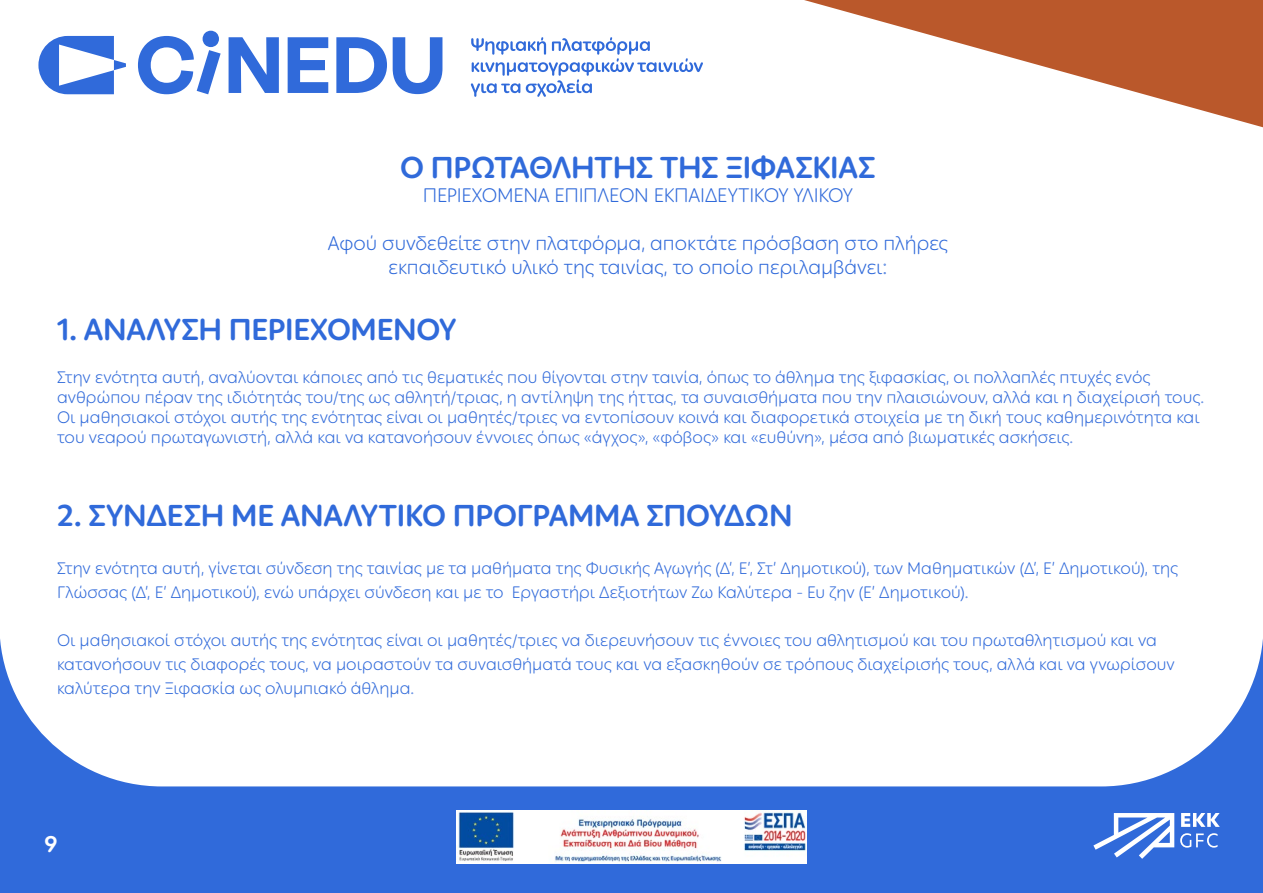
<style>
.page{position:relative;width:1263px;height:893px;background:#306ada}
.page>*{position:absolute;margin:0;border:0;box-sizing:border-box;transform-origin:0 0}
.t1{font:700 30px "Ping Round LCG";letter-spacing:-.01em;color:#306ada}
.t2{font:700 22.5px "Ping Round LCG";color:#fff}
.t3{font:300 19.5px/24px "Ping Round LCG";letter-spacing:-.01em;color:#306ada;text-align:center}
.t4{font:300 16.5px/19.8px "Ping Round LCG";color:#306ada}
</style>
<div class="page">
<div style="left:0;top:0;width:1263px;height:786px;background:#fff"></div>
<svg style="left:804px;top:0;width:459px;height:127px;background:#dcab94"></svg>
<svg style="left:38px;top:36px;width:88px;height:58px"></svg>
<svg style="left:138px;top:31px;width:83px;height:63px"></svg>
<svg style="left:229px;top:37px;width:50px;height:56px"></svg>
<svg style="left:288px;top:37px;width:40px;height:56px"></svg>
<svg style="left:336px;top:37px;width:51px;height:56px"></svg>
<svg style="left:393px;top:37px;width:49px;height:57px"></svg>
<svg style="left:471px;top:37px;width:232px;height:60px;background:#d8e3f7"></svg>
<svg style="left:1093px;top:813px;width:81px;height:46px"></svg>
<svg style="left:1181px;top:813px;width:39px;height:14px"></svg>
<svg style="left:1180px;top:833px;width:37px;height:15px"></svg>
<img style="left:456px;top:811px;width:350px;height:52px">
<h1 class="t1" style="left:400px;top:144px;width:477px">Ο ΠΡΩΤΑΘΛΗΤΗΣ ΤΗΣ ΞΙΦΑΣΚΙΑΣ</h1>
<p class="t3" style="left:423px;top:182px;width:432px">ΠΕΡΙΕΧΟΜΕΝΑ ΕΠΙΠΛΕΟΝ ΕΚΠΑΙΔΕΥΤΙΚΟΥ ΥΛΙΚΟΥ</p>
<p class="t3" style="left:328px;top:230px;width:622px">Αφού συνδεθείτε στην πλατφόρμα, αποκτάτε πρόσβαση στο πλήρες εκπαιδευτικό υλικό της ταινίας, το οποίο περιλαμβάνει:</p>
<h1 class="t1" style="left:57px;top:306px;width:401px">1. ΑΝΑΛΥΣΗ ΠΕΡΙΕΧΟΜΕΝΟΥ</h1>
<p class="t4" style="left:57px;top:367px;width:1149px">Στην ενότητα αυτή, αναλύονται κάποιες από τις θεματικές που θίγονται στην ταινία, όπως το άθλημα της ξιφασκίας, οι πολλαπλές πτυχές ενός ανθρώπου πέραν της ιδιότητάς του/της ως αθλητή/τριας, η αντίληψη της ήττας, τα συναισθήματα που την πλαισιώνουν, αλλά και η διαχείρισή τους.<br>Οι μαθησιακοί στόχοι αυτής της ενότητας είναι οι μαθητές/τριες να εντοπίσουν κοινά και διαφορετικά στοιχεία με τη δική τους καθημερινότητα και του νεαρού πρωταγωνιστή, αλλά και να κατανοήσουν έννοιες όπως «άγχος», «φόβος» και «ευθύνη», μέσα από βιωματικές ασκήσεις.</p>
<h1 class="t1" style="left:57px;top:492px;width:737px">2. ΣΥΝΔΕΣΗ ΜΕ ΑΝΑΛΥΤΙΚΟ ΠΡΟΓΡΑΜΜΑ ΣΠΟΥΔΩΝ</h1>
<p class="t4" style="left:57px;top:556px;width:1123px;line-height:24px">Στην ενότητα αυτή, γίνεται σύνδεση της ταινίας με τα μαθήματα της Φυσικής Αγωγής (Δ’, Ε’, Στ’ Δημοτικού), των Μαθηματικών (Δ’, Ε’ Δημοτικού), της<br>Γλώσσας (Δ’, Ε’ Δημοτικού), ενώ υπάρχει σύνδεση και με το Εργαστήρι Δεξιοτήτων Ζω Καλύτερα - Ευ ζην (Ε’ Δημοτικού).</p>
<p class="t4" style="left:57px;top:628px;width:1119px;line-height:24px">Οι μαθησιακοί στόχοι αυτής της ενότητας είναι οι μαθητές/τριες να διερευνήσουν τις έννοιες του αθλητισμού και του πρωταθλητισμού και να κατανοήσουν τις διαφορές τους, να μοιραστούν τα συναισθήματά τους και να εξασκηθούν σε τρόπους διαχείρισής τους, αλλά και να γνωρίσουν καλύτερα την Ξιφασκία ως ολυμπιακό άθλημα.</p>
<h2 class="t2" style="left:45px;top:826px;width:15px">9</h2>
</div>
